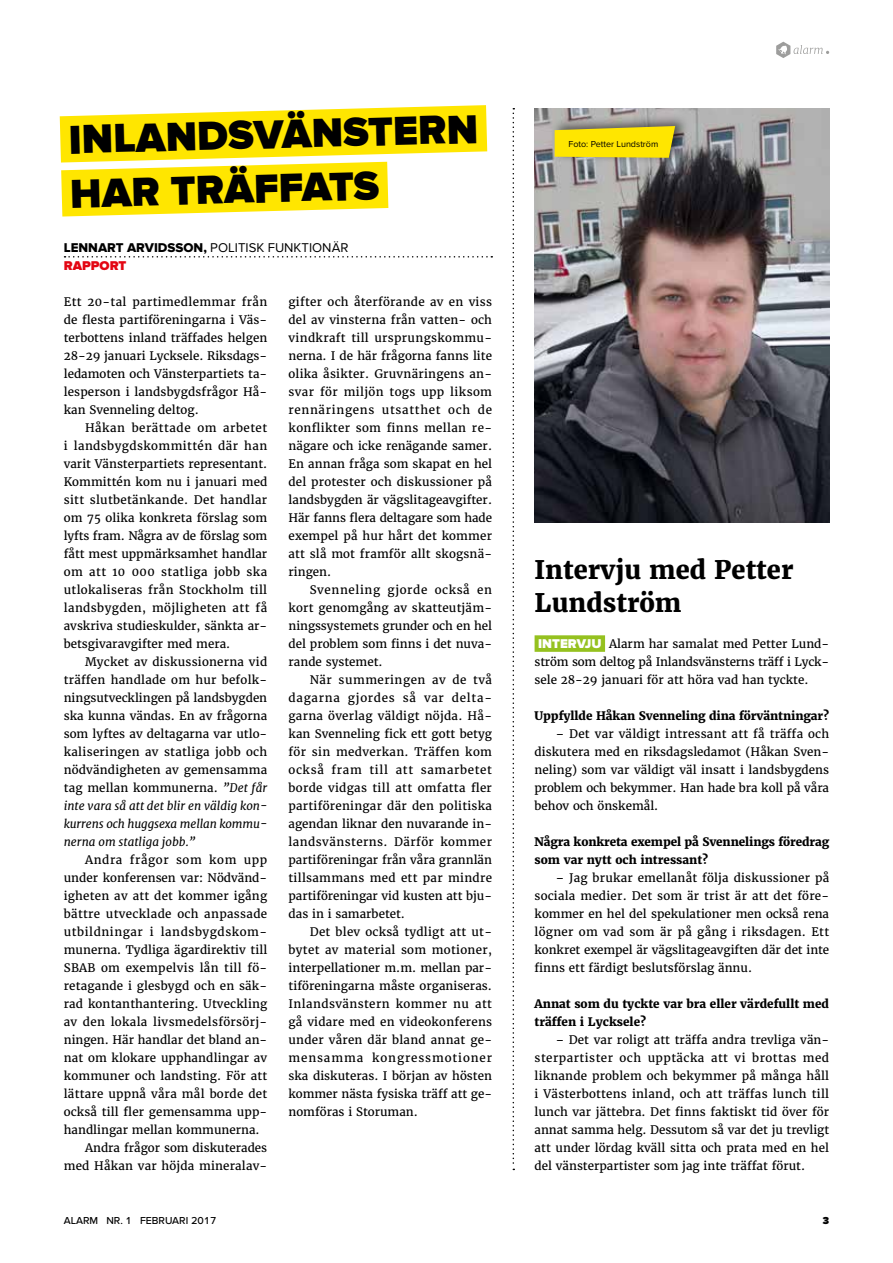
<style>
.page{position:relative;width:893px;height:1263px;background:#fff}
.page>*{position:absolute;margin:0;border:0;box-sizing:border-box;transform-origin:0 0}
.t1{font:900 42px/53.7px "Proxima Nova";color:#000}
.t2{font:800 25.5px/33px "Merriweather";color:#000}
.t3{font:13.2px/18px "Proxima Nova";color:#000}
.t4{font:11.7px/18px "Merriweather";color:#000;text-align:justify}
.t5{font:800 11.7px/18px "Merriweather";letter-spacing:-.005em;color:#000}
.t6{font:11.7px "Merriweather";letter-spacing:.025em;color:#000}
.t7{font:11.7px "Merriweather";letter-spacing:.045em;color:#000}
.t8{font:11.7px "Merriweather";letter-spacing:.02em;color:#000}
.t9{font:11.7px "Merriweather";letter-spacing:.05em;color:#000}
.t10{font:500 10.5px "Proxima Nova";color:#000}
.t11{font:900 10.5px "Proxima Nova";color:#000}
.t12{font:9px "Proxima Nova";color:#000}
.s1{font-family:"Proxima Nova Extrabld"}
.s2{font-weight:900;color:#e30613}
.s3{font-style:italic}
.s4{font-family:"Proxima Nova";font-weight:900;font-size:13.2px;color:#fff}
</style>
<div class="page">
<svg style="left:776px;top:42px;width:53px;height:16px"></svg>
<svg style="left:60px;top:105px;width:427px;height:112px"></svg>
<svg style="left:65px;top:256px;width:427px;height:2px"></svg>
<svg style="left:513px;top:108px;width:1px;height:1062px"></svg>
<div style="left:535px;top:635px;width:70px;height:17px;background:#95c11f"></div>
<img style="left:535px;top:108px;width:294px;height:414px">
<div style="left:551px;top:114px;width:138px;height:50px;background:#000;opacity:.55"></div>
<svg style="left:555px;top:126px;width:120px;height:32px;background:#f0d90d"></svg>
<h1 class="t1" style="left:67px;top:116px;width:411px;rotate:-2deg">INLANDSVÄNSTERN<br>HAR TRÄFFATS</h1>
<p class="t3" style="left:64px;top:239px;width:286px"><span class="s1">LENNART ARVIDSSON,</span> POLITISK FUNKTIONÄR<br><span class="s2">RAPPORT</span></p>
<p class="t4" style="left:289px;top:293px;width:205px">gifter och återförande av en viss del av vinsterna från vatten- och vindkraft till ursprungskommu&shy;nerna. I de här frågorna fanns lite olika åsikter. Gruvnäringens an&shy;svar för miljön togs upp liksom rennäringens utsatthet och de konflikter som finns mellan re&shy;nägare och icke renägande samer.<br>En annan fråga som skapat en hel del protester och diskussioner på landsbygden är vägslitageavgifter.<br>Här fanns flera deltagare som hade exempel på hur hårt det kommer att slå mot framför allt skogsnä&shy;ringen.</p>
<p class="t4" style="left:289px;top:581px;width:205px;text-indent:21px">Svenneling gjorde också en kort genomgång av skatteutjäm&shy;ningssystemets grunder och en hel del problem som finns i det nuva&shy;rande systemet.</p>
<p class="t4" style="left:289px;top:671px;width:205px;text-indent:21px">När summeringen av de två dagarna gjordes så var delta&shy;garna överlag väldigt nöjda. Hå&shy;kan Svenneling fick ett gott betyg för sin medverkan. Träffen kom också fram till att samarbetet borde vidgas till att omfatta fler partiföreningar där den politiska agendan liknar den nuvarande in&shy;landsvänsterns. Därför kommer partiföreningar från våra grannlän tillsammans med ett par mindre partiföreningar vid kusten att bju&shy;das in i samarbetet.</p>
<p class="t4" style="left:289px;top:923px;width:205px;text-indent:21px">Det blev också tydligt att ut&shy;bytet av material som motioner, interpellationer m.m. mellan par&shy;tiföreningarna måste organiseras.<br>Inlandsvänstern kommer nu att gå vidare med en videokonferens under våren där bland annat ge&shy;mensamma kongressmotioner ska diskuteras. I början av hösten kommer nästa fysiska träff att ge&shy;nomföras i Storuman.</p>
<p class="t4" style="left:64px;top:293px;width:205px">Ett 20-tal partimedlemmar från de flesta partiföreningarna i Väs&shy;terbottens inland träffades helgen 28-29 januari Lycksele. Riksdags&shy;ledamoten och Vänsterpartiets ta&shy;lesperson i landsbygdsfrågor Hå&shy;kan Svenneling deltog.</p>
<p class="t4" style="left:64px;top:419px;width:205px;text-indent:21px">Håkan berättade om arbetet i landsbygdskommittén där han varit Vänsterpartiets representant.<br>Kommittén kom nu i januari med sitt slutbetänkande. Det handlar om 75 olika konkreta förslag som lyfts fram. Några av de förslag som fått mest uppmärksamhet handlar om att 10 000 statliga jobb ska utlokaliseras från Stockholm till landsbygden, möjligheten att få avskriva studieskulder, sänkta ar&shy;betsgivaravgifter med mera.</p>
<p class="t4" style="left:64px;top:653px;width:205px;text-indent:21px">Mycket av diskussionerna vid träffen handlade om hur befolk&shy;ningsutvecklingen på landsbygden ska kunna vändas. En av frågorna som lyftes av deltagarna var utlo&shy;kaliseringen av statliga jobb och nödvändigheten av gemensamma tag mellan kommunerna. <span class="s3">”Det får inte vara så att det blir en väldig kon&shy;kurrens och huggsexa mellan kommu&shy;nerna om statliga jobb.”</span></p>
<p class="t9" style="left:85px;top:852px;width:184px">Andra frågor som kom upp</p>
<p class="t4" style="left:64px;top:869px;width:205px">under konferensen var: Nödvänd-</p>
<p class="t4" style="left:64px;top:887px;width:205px">igheten av att det kommer igång</p>
<p class="t6" style="left:64px;top:906px;width:205px">bättre utvecklade och anpassade</p>
<p class="t7" style="left:64px;top:924px;width:205px">utbildningar i landsbygdskom-</p>
<p class="t4" style="left:64px;top:941px;width:205px">munerna. Tydliga ägardirektiv till</p>
<p class="t6" style="left:64px;top:960px;width:205px">SBAB om exempelvis lån till fö-</p>
<p class="t4" style="left:64px;top:977px;width:205px">retagande i glesbygd och en säk-</p>
<p class="t4" style="left:64px;top:995px;width:205px">rad kontanthantering. Utveckling</p>
<p class="t6" style="left:64px;top:1014px;width:205px">av den lokala livsmedelsförsörj-</p>
<p class="t4" style="left:64px;top:1031px;width:205px">ningen. Här handlar det bland an-</p>
<p class="t4" style="left:64px;top:1049px;width:205px">nat om klokare upphandlingar av</p>
<p class="t4" style="left:64px;top:1067px;width:205px">kommuner och landsting. För att</p>
<p class="t8" style="left:64px;top:1086px;width:205px">lättare uppnå våra mål borde det</p>
<p class="t4" style="left:64px;top:1103px;width:205px">också till fler gemensamma upp-</p>
<p class="t4" style="left:64px;top:1121px;width:197px">handlingar mellan kommunerna.</p>
<p class="t4" style="left:85px;top:1139px;width:184px">Andra frågor som diskuterades</p>
<p class="t4" style="left:64px;top:1157px;width:205px">med Håkan var höjda mineralav-</p>
<p class="t12" style="left:568px;top:139px;width:91px">Foto: Petter Lundström</p>
<h2 class="t2" style="left:535px;top:553px;width:260px">Intervju med Petter<br>Lundström</h2>
<p class="t4" style="left:535px;top:635px;width:296px;text-indent:4px"><span class="s4">INTERVJU</span> Alarm har samalat med Petter Lund&shy;ström som deltog på Inlandsvänsterns träff i Lyck&shy;sele 28-29 januari för att höra vad han tyckte.</p>
<p class="t5" style="left:535px;top:707px;width:296px">Uppfyllde Håkan Svenneling dina förväntningar?</p>
<p class="t4" style="left:535px;top:725px;width:296px;text-indent:21px">– Det var väldigt intressant att få träffa och diskutera med en riksdagsledamot (Håkan Sven&shy;neling) som var väldigt väl insatt i landsbygdens problem och bekymmer. Han hade bra koll på våra behov och önskemål.</p>
<p class="t5" style="left:535px;top:833px;width:296px">Några konkreta exempel på Svennelings föredrag som var nytt och intressant?</p>
<p class="t4" style="left:535px;top:869px;width:296px;text-indent:21px">– Jag brukar emellanåt följa diskussioner på sociala medier. Det som är trist är att det före&shy;kommer en hel del spekulationer men också rena lögner om vad som är på gång i riksdagen. Ett konkret exempel är vägslitageavgiften där det inte finns ett färdigt beslutsförslag ännu.</p>
<p class="t5" style="left:535px;top:995px;width:296px">Annat som du tyckte var bra eller värdefullt med träffen i Lycksele?</p>
<p class="t4" style="left:535px;top:1031px;width:296px;text-indent:21px">– Det var roligt att träffa andra trevliga vän&shy;sterpartister och upptäcka att vi brottas med liknande problem och bekymmer på många håll i Västerbottens inland, och att träffas lunch till lunch var jättebra. Det finns faktiskt tid över för annat samma helg. Dessutom så var det ju trevligt att under lördag kväll sitta och prata med en hel del vänsterpartister som jag inte träffat förut.</p>
<p class="t10" style="left:64px;top:1214px;width:154px">ALARM NR. 1 FEBRUARI 2017</p>
<p class="t11" style="left:822px;top:1214px;width:8px">3</p>
</div>
